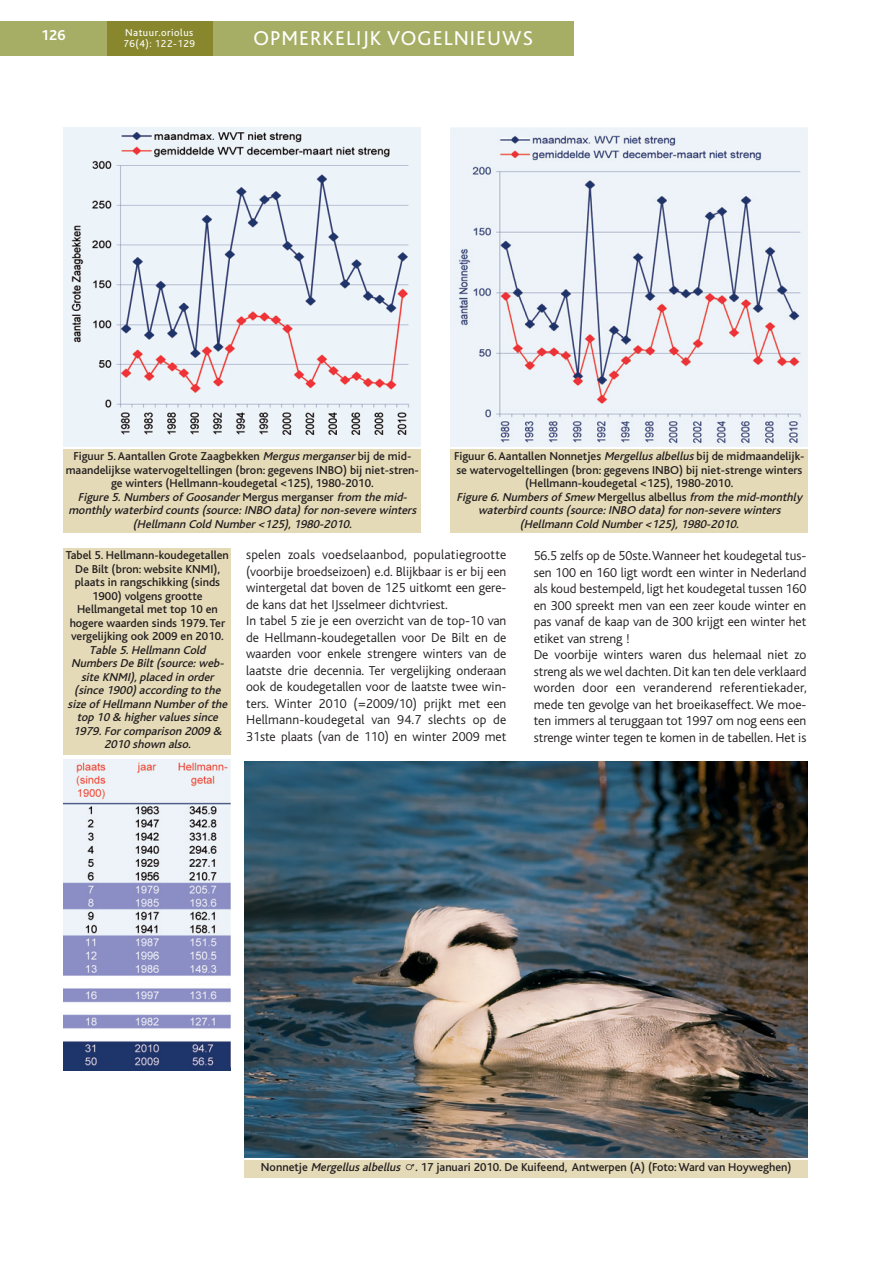
<style>
.page{position:relative;width:893px;height:1263px;background:#fff}
.page>*{position:absolute;margin:0;border:0;box-sizing:border-box;transform-origin:0 0}
.t1{font:21px "Bliss";letter-spacing:.05em;color:#fff}
.t2{font:700 15px "Bliss";color:#fff}
.t3{font:300 13.5px/16.5px "Bliss";color:#231f20}
.t4{font:500 12px/13.5px "Bliss";color:#231f20;text-align:center}
.t5{font:italic 500 12px/13.5px "Bliss";color:#231f20;text-align:center}
.t6{font:10.5px/10.5px "Bliss";letter-spacing:.05em;color:#fff}
.s1{font-style:italic}
.s2{font-family:"Astrology P01";font-weight:400}
</style>
<div class="page">
<div style="left:212px;top:21px;width:362px;height:34px;background:#a6ae65"></div>
<div style="left:106px;top:21px;width:106px;height:34px;background:#88872d"></div>
<div style="left:0;top:21px;width:106px;height:34px;background:#a6ae65"></div>
<img style="left:64px;top:128px;width:357px;height:318px">
<div style="left:64px;top:449px;width:357px;height:83px;background:#e5dab7"></div>
<img style="left:451px;top:128px;width:357px;height:318px">
<div style="left:451px;top:449px;width:357px;height:84px;background:#e5dab7"></div>
<img style="left:64px;top:759px;width:166px;height:311px">
<div style="left:64px;top:548px;width:167px;height:206px;background:#e5dab7"></div>
<img style="left:245px;top:761px;width:563px;height:396px">
<div style="left:245px;top:1160px;width:563px;height:18px;background:#e5dab7"></div>
<p class="t2" style="left:41px;top:29px;width:26px">126</p>
<p class="t6" style="left:123px;top:29px;width:73px">Natuur.oriolus<br>76(4): 122-129</p>
<h1 class="t1" style="left:253px;top:30px;width:281px">OPMERKELIJK VOGELNIEUWS</h1>
<p class="t4" style="left:66px;top:451px;width:355px">Figuur 5. Aantallen Grote Zaagbekken <span class="s1">Mergus merganser</span>bij de mid&shy;maandelijkse watervogeltellingen (bron: gegevens INBO) bij niet-stren&shy;ge winters (Hellmann-koudegetal &lt;125), 1980-2010.<br><span class="s1">Figure 5.Numbers of Goosander</span>M e rg u s m e rg a n s e r <span class="s1">from the mid&shy;monthly waterbird counts (source:INBO data)fornon-severe winters (Hellmann Cold Number&lt;125),1980-2010.</span></p>
<p class="t4" style="left:454px;top:451px;width:352px">Figuur 6. Aantallen Nonnetjes <span class="s1">Mergellus albellus</span> bij de midmaandelijk&shy;se watervogeltellingen (bron: gegevens INBO) bij niet-strenge winters (Hellmann-koudegetal &lt;125), 1980-2010.<br><span class="s1">Figure 6.Numbers of Smew</span> M e rg e l l u s a l b e l l u s <span class="s1">from the mid-monthly waterbird counts (source:INBO data)fornon-severe winters (Hellmann Cold Number&lt;125),1980-2010.</span></p>
<p class="t4" style="left:66px;top:550px;width:165px">Tabel 5. Hellmann-koudegetallen<br>De Bilt (bron: website KNMI), plaats in rangschikking (sinds<br>1900) volgens grootte<br>Hellmangetal met top 10 en hogere waarden sinds 1979. Ter vergelijking ook 2009 en 2010.</p>
<p class="t5" style="left:68px;top:644px;width:164px">Table 5.Hellmann Cold<br>Numbers De Bilt(source:web&shy;site KNMI),placed in order (since 1900)according to the size of Hellmann Numberof the top 10 &amp; highervalues since<br>1979.Forcomparison 2009 &amp;<br>2010 shown also.</p>
<p class="t3" style="left:246px;top:548px;width:262px">spelen zoals voedselaanbod, populatiegrootte (voorbije broedseizoen) e.d. Blijkbaar is er bij een wintergetal dat boven de 125 uitkomt een gere&shy;de kans dat het IJsselmeer dichtvriest.<br>In tabel 5 zie je een overzicht van de top-10 van de Hellmann-koudegetallen voor De Bilt en de waarden voor enkele strengere winters van de laatste drie decennia. Ter vergelijking onderaan ook de koudegetallen voor de laatste twee win&shy;ters. Winter 2010 (=2009/10) prijkt met een Hellmann-koudegetal van 94.7 slechts op de 31ste plaats (van de 110) en winter 2009 met</p>
<p class="t3" style="left:534px;top:549px;width:275px">56.5 zelfs op de 50ste. Wanneer het koudegetal tus&shy;sen 100 en 160 ligt wordt een winter in Nederland als koud bestempeld, ligt het koudegetal tussen 160 en 300 spreekt men van een zeer koude winter en pas vanaf de kaap van de 300 krijgt een winter het etiket van streng !<br>De voorbije winters waren dus helemaal niet zo streng als we wel dachten. Dit kan ten dele verklaard worden door een veranderend referentiekader, mede ten gevolge van het broeikaseffect. We moe&shy;ten immers al teruggaan tot 1997 om nog eens een strenge winter tegen te komen in de tabellen. Het is</p>
<p class="t4" style="left:261px;top:1161px;width:532px">Nonnetje <span class="s1">Mergellus albellus</span> <span class="s2">0</span><span class="s1">.</span>17 januari 2010. De Kuifeend, Antwerpen (A) (Foto: Ward van Hoyweghen)</p>
</div>
